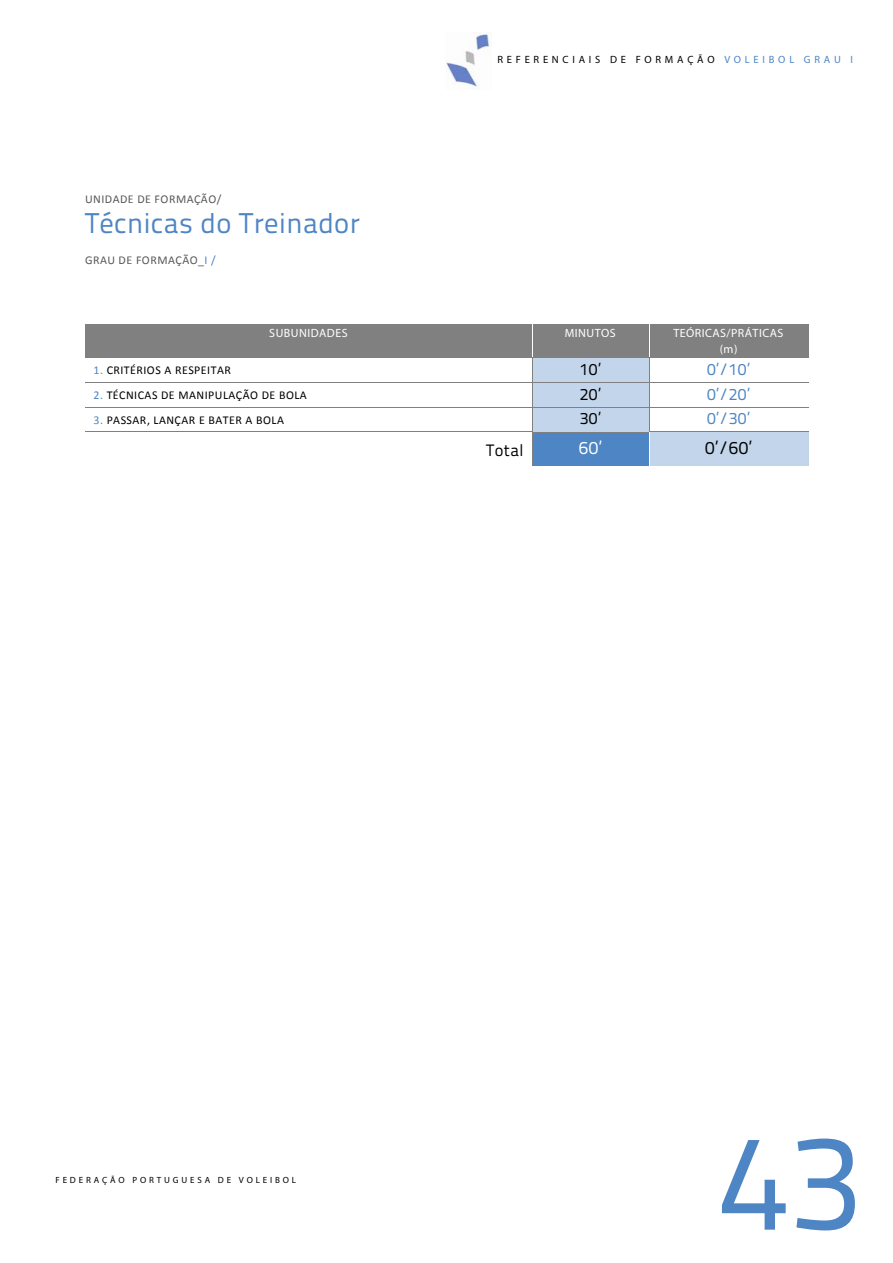
<style>
.page{position:relative;width:893px;height:1263px;background:#fff}
.page>*{position:absolute;margin:0;border:0;box-sizing:border-box;transform-origin:0 0}
.t1{font:135px "Titillium Text 14 L 400 wt";color:#4e85c4}
.t2{font:28.5px "Titillium Text 14 L 400 wt";letter-spacing:.015em;color:#4e85c4}
.t3{font:18px "Titillium Text 14 L 400 wt";color:#000}
.t4{font:18px "Titillium Text 14 L 400 wt";color:#fff}
.t5{font:16.5px "Titillium Text 14 L 400 wt";color:#4e85c4}
.t6{font:16.5px "Titillium Text 14 L 400 wt";letter-spacing:.03em;color:#000}
.t7{font:12px "Calibri";letter-spacing:.04em;color:#000}
.t8{font:12px/15.9px "Myriad Pro";letter-spacing:.04em;color:#fff;text-align:center}
.t9{font:12px "Calibri";letter-spacing:.04em;color:#595959}
.t10{font:10.5px "Myriad Pro";letter-spacing:.35em;color:#000}
.t11{font:9px "Myriad Pro";letter-spacing:.32em;color:#000}
.s1{color:#4e85c4}
</style>
<div class="page">
<img style="left:446px;top:33px;width:46px;height:54px">
<div style="left:85px;top:324px;width:447px;height:33px;background:#808080"></div>
<div style="left:532px;top:324px;width:117px;height:33px;background:#808080"></div>
<div style="left:649px;top:324px;width:159px;height:33px;background:#808080"></div>
<hr style="left:532px;top:324px;width:1px;height:33px;background:#fff">
<hr style="left:649px;top:324px;width:1px;height:33px;background:#fff">
<div style="left:532px;top:358px;width:117px;height:24px;background:#c3d5eb"></div>
<hr style="left:85px;top:357px;width:447px;height:1px;background:#808080">
<hr style="left:532px;top:357px;width:117px;height:1px;background:#808080">
<hr style="left:649px;top:357px;width:159px;height:1px;background:#808080">
<div style="left:532px;top:383px;width:117px;height:24px;background:#c3d5eb"></div>
<hr style="left:85px;top:382px;width:447px;height:1px;background:#808080">
<hr style="left:532px;top:382px;width:117px;height:1px;background:#808080">
<hr style="left:649px;top:382px;width:159px;height:1px;background:#808080">
<div style="left:532px;top:408px;width:117px;height:24px;background:#c3d5eb"></div>
<hr style="left:85px;top:407px;width:447px;height:1px;background:#808080">
<hr style="left:532px;top:407px;width:117px;height:1px;background:#808080">
<hr style="left:649px;top:407px;width:159px;height:1px;background:#808080">
<svg style="left:532px;top:358px;width:1px;height:74px"></svg>
<svg style="left:649px;top:358px;width:1px;height:74px"></svg>
<div style="left:532px;top:432px;width:117px;height:34px;background:#4e85c4"></div>
<div style="left:649px;top:432px;width:159px;height:34px;background:#c3d5eb"></div>
<hr style="left:85px;top:432px;width:447px;height:1px;background:#808080">
<hr style="left:532px;top:432px;width:117px;height:1px;background:#808080">
<hr style="left:649px;top:432px;width:159px;height:1px;background:#808080">
<hr style="left:532px;top:432px;width:1px;height:34px;background:#808080">
<hr style="left:649px;top:432px;width:1px;height:34px;background:#fff">
<p class="t9" style="left:85px;top:194px;width:138px">UNIDADE DE FORMAÇÃO/</p>
<h2 class="t2" style="left:85px;top:212px;width:276px">Técnicas do Treinador</h2>
<p class="t9" style="left:85px;top:255px;width:132px">GRAU DE FORMAÇÃO_<span class="s1">I /</span></p>
<p class="t10" style="left:497px;top:56px;width:357px">REFERENCIAIS DE FORMAÇÃO <span class="s1">VOLEIBOL GRAU I</span></p>
<p class="t8" style="left:269px;top:326px;width:80px">SUBUNIDADES</p>
<p class="t8" style="left:565px;top:326px;width:53px">MINUTOS</p>
<p class="t8" style="left:673px;top:326px;width:112px">TEÓRICAS/PRÁTICAS (m)</p>
<p class="t7" style="left:94px;top:365px;width:139px"><span class="s1">1.</span> CRITÉRIOS A RESPEITAR</p>
<h3 class="t6" style="left:580px;top:363px;width:23px">10’</h3>
<h3 class="t5" style="left:707px;top:363px;width:44px">0’/10’</h3>
<p class="t7" style="left:94px;top:390px;width:215px"><span class="s1">2.</span> TÉCNICAS DE MANIPULAÇÃO DE BOLA</p>
<h3 class="t6" style="left:580px;top:388px;width:23px">20’</h3>
<h3 class="t5" style="left:707px;top:388px;width:44px">0’/20’</h3>
<p class="t7" style="left:94px;top:415px;width:192px"><span class="s1">3.</span> PASSAR, LANÇAR E BATER A BOLA</p>
<h3 class="t6" style="left:580px;top:413px;width:23px">30’</h3>
<h3 class="t5" style="left:707px;top:413px;width:44px">0’/30’</h3>
<h3 class="t6" style="left:486px;top:444px;width:39px">Total</h3>
<h3 class="t4" style="left:579px;top:441px;width:25px">60’</h3>
<h3 class="t3" style="left:705px;top:441px;width:48px">0’/60’</h3>
<p class="t11" style="left:55px;top:1177px;width:242px">FEDERAÇÃO PORTUGUESA DE VOLEIBOL</p>
<h1 class="t1" style="left:718px;top:1134px;width:145px">43</h1>
</div>
